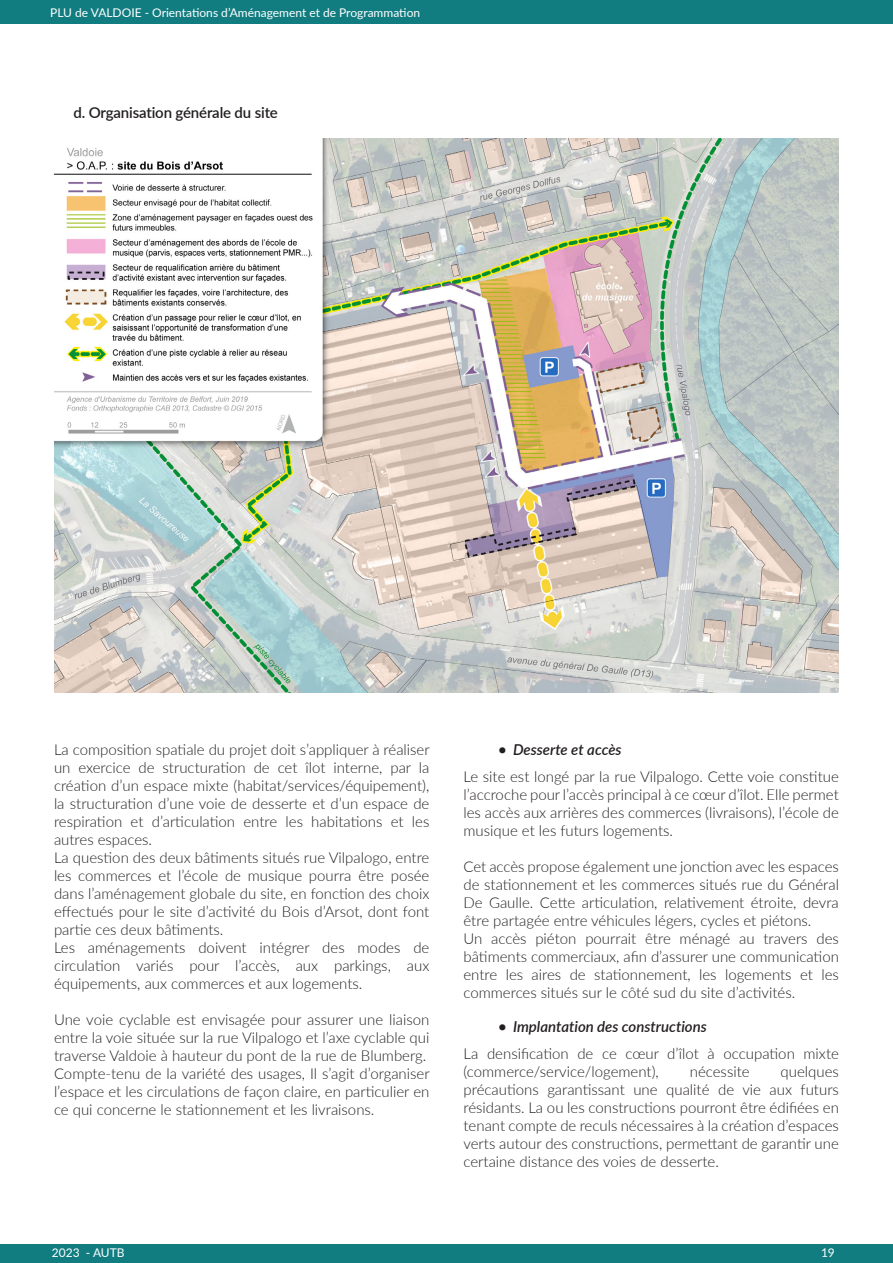
<style>
.page{position:relative;width:893px;height:1263px;background:#fff}
.page>*{position:absolute;margin:0;border:0;box-sizing:border-box;transform-origin:0 0}
.t1{font:300 15px/18px "Lato";color:#231f20}
.t2{font:italic 600 15px "Lato";color:#231f20}
.t3{font:600 15px "Lato";letter-spacing:-.01em;color:#231f20}
.t4{font:12px "Lato";color:#fff}
</style>
<div class="page">
<div style="left:0;top:1244px;width:893px;height:19px;background:#127d81"></div>
<div style="left:0;top:0;width:893px;height:24px;background:#127d81"></div>
<img style="left:54px;top:138px;width:785px;height:554px">
<p class="t4" style="left:50px;top:4px;width:371px">PLU de VALDOIE - Orientations d’Aménagement et de Programmation</p>
<p class="t3" style="left:74px;top:102px;width:206px">d. Organisation générale du site</p>
<p class="t1" style="left:54px;top:740px;width:377px">La composition spatiale du projet doit s’appliquer à réaliser un exercice de structuration de cet îlot interne, par la création d’un espace mixte (habitat/services/équipement), la structuration d’une voie de desserte et d’un espace de respiration et d’articulation entre les habitations et les autres espaces.<br>La question des deux bâtiments situés rue Vilpalogo, entre les commerces et l’école de musique pourra être posée dans l’aménagement globale du site, en fonction des choix effectués pour le site d’activité du Bois d’Arsot, dont font partie ces deux bâtiments.<br>Les aménagements doivent intégrer des modes de circulation variés pour l’accès, aux parkings, aux équipements, aux commerces et aux logements.</p>
<p class="t1" style="left:54px;top:1010px;width:377px">Une voie cyclable est envisagée pour assurer une liaison entre la voie située sur la rue Vilpalogo et l’axe cyclable qui traverse Valdoie à hauteur du pont de la rue de Blumberg.<br>Compte-tenu de la variété des usages, Il s’agit d’organiser l’espace et les circulations de façon claire, en particulier en ce qui concerne le stationnement et les livraisons.</p>
<p class="t2" style="left:498px;top:739px;width:125px">• Desserte et accès</p>
<p class="t1" style="left:463px;top:767px;width:377px;text-align:justify">Le site est longé par la rue Vilpalogo. Cette voie constitue l’accroche pour l’accès principal à ce cœur d’îlot. Elle permet les accès aux arrières des commerces (livraisons), l’école de musique et les futurs logements.</p>
<p class="t1" style="left:463px;top:857px;width:377px">Cet accès propose également une jonction avec les espaces de stationnement et les commerces situés rue du Général De Gaulle. Cette articulation, relativement étroite, devra être partagée entre véhicules légers, cycles et piétons.<br>Un accès piéton pourrait être ménagé au travers des bâtiments commerciaux, afin d’assurer une communication entre les aires de stationnement, les logements et les commerces situés sur le côté sud du site d’activités.</p>
<p class="t2" style="left:498px;top:1016px;width:210px">• Implantation des constructions</p>
<p class="t1" style="left:463px;top:1044px;width:377px">La densification de ce cœur d’îlot à occupation mixte (commerce/service/logement),</p>
<p class="t1" style="left:463px;top:1062px;width:377px;text-align:justify;text-indent:317px">quelques précautions garantissant une qualité de vie aux futurs résidants. La ou les constructions pourront être édifiées en tenant compte de reculs nécessaires à la création d’espaces verts autour des constructions, permettant de garantir une certaine distance des voies de desserte.</p>
<p class="t1" style="left:690px;top:1062px;width:61px">nécessite</p>
<p class="t4" style="left:52px;top:1244px;width:94px">AUTB - 11/2021</p>
<p class="t4" style="left:821px;top:1244px;width:15px">19</p>
<p class="t4" style="left:52px;top:1244px;width:74px">2023 - AUTB</p>
</div>
